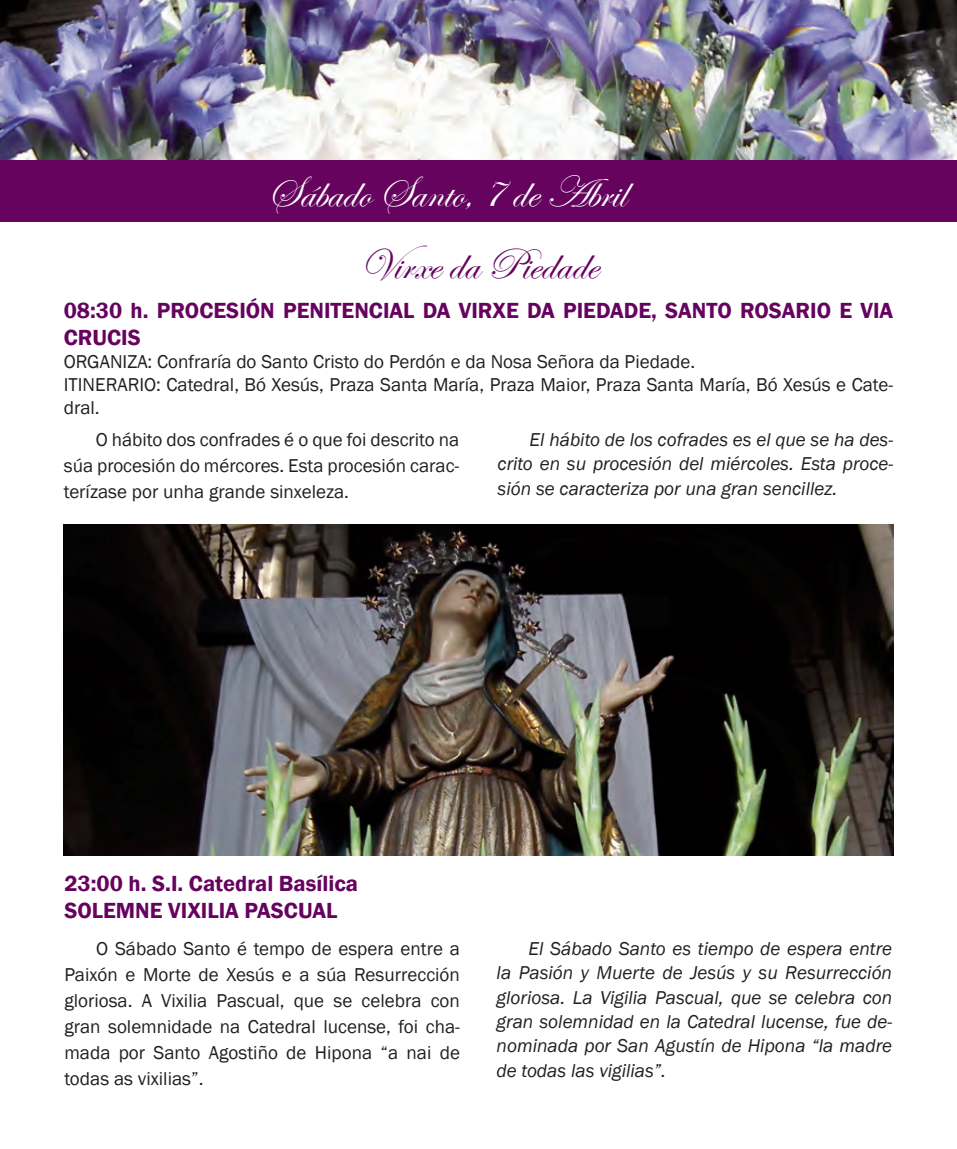
<style>
.page{position:relative;width:957px;height:1149px;background:#fff}
.page>*{position:absolute;margin:0;border:0;box-sizing:border-box;transform-origin:0 0}
.t1{font:45px "Edwardian Script ITC";color:#fff}
.t2{font:45px "Edwardian Script ITC";color:#65035f}
.t3{font:600 22.5px/27px "Franklin Gothic";color:#65035f}
.t4{font:19.12px/25.9px "Franklin Gothic";color:#231f20;text-align:justify}
.t5{font:italic 19.12px/24.3px "Franklin Gothic";color:#231f20;text-align:justify}
</style>
<div class="page">
<img style="left:0;top:0;width:957px;height:161px">
<div style="left:0;top:161px;width:957px;height:61px;background:#65035f"></div>
<img style="left:64px;top:524px;width:829px;height:331px">
<p class="t1" style="left:267px;top:168px;width:360px">Sábado Santo, 7 de Abril</p>
<p class="t2" style="left:359px;top:240px;width:240px">Virxe da Piedade</p>
<p class="t3" style="left:64px;top:297px;width:831px">08:30 h. PROCESIÓN PENITENCIAL DA VIRXE DA PIEDADE, SANTO ROSARIO E VIA<br>CRUCIS</p>
<p class="t4" style="left:64px;top:349px;width:633px">ORGANIZA: Confraría do Santo Cristo do Perdón e da Nosa Señora da Piedade.</p>
<p class="t4" style="left:64px;top:373px;width:831px;line-height:22.9px">ITINERARIO: Catedral, Bó Xesús, Praza Santa María, Praza Maior, Praza Santa María, Bó Xesús e Cate&shy;dral.</p>
<p class="t4" style="left:64px;top:427px;width:397px;text-indent:32px">O hábito dos confrades é o que foi descrito na súa procesión do mércores. Esta procesión carac&shy;terízase por unha grande sinxeleza.</p>
<p class="t5" style="left:498px;top:428px;width:397px;text-indent:32px">El hábito de los cofrades es el que se ha des&shy;crito en su procesión del miércoles. Esta proce&shy;sión se caracteriza por una gran sencillez.</p>
<p class="t3" style="left:64px;top:869px;width:295px">23:00 h. S.I. Catedral Basílica</p>
<p class="t3" style="left:64px;top:896px;width:274px">SOLEMNE VIXILIA PASCUAL</p>
<p class="t4" style="left:64px;top:935px;width:397px;text-indent:32px">O Sábado Santo é tempo de espera entre a Paixón e Morte de Xesús e a súa Resurrección gloriosa. A Vixilia Pascual, que se celebra con gran solemnidade na Catedral lucense, foi cha&shy;mada por Santo Agostiño de Hipona “a nai de todas as vixilias”.</p>
<p class="t5" style="left:496px;top:936px;width:397px;text-indent:32px">El Sábado Santo es tiempo de espera entre la Pasión y Muerte de Jesús y su Resurrección gloriosa. La Vigilia Pascual, que se celebra con gran solemnidad en la Catedral lucense, fue de&shy;nominada por San Agustín de Hipona “la madre de todas las vigilias”.</p>
</div>
